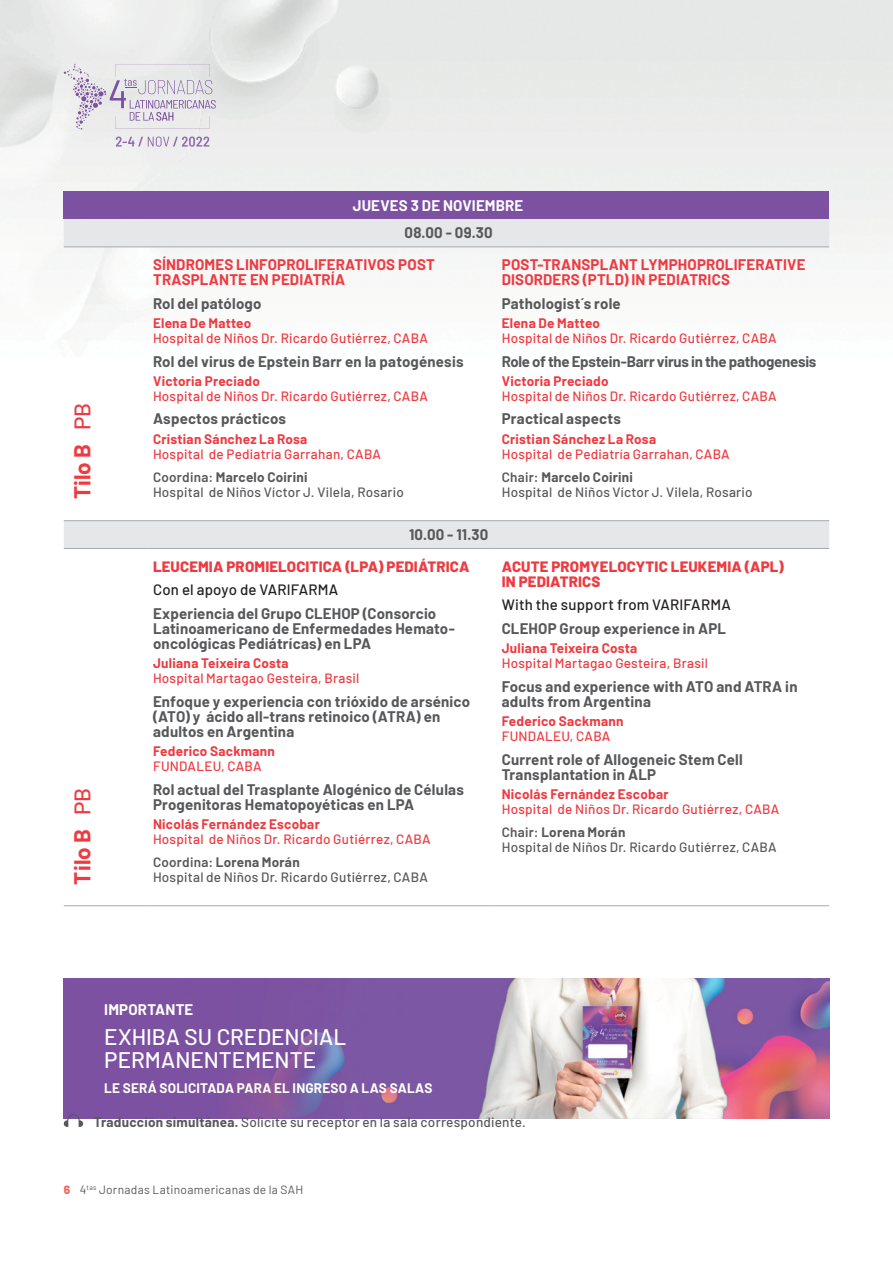
<style>
.page{position:relative;width:893px;height:1263px;background:#fff}
.page>*{position:absolute;margin:0;border:0;box-sizing:border-box;transform-origin:0 0}
.t1{font:500 22.5px/22.5px "Barlow";color:#fff}
.t2{font:700 22.5px "Barlow";letter-spacing:.005em;color:#ee3a41}
.t3{font:700 15px/15px "Barlow";letter-spacing:.015em;color:#57585a}
.t4{font:700 15px/15px "Barlow";letter-spacing:.01em;color:#ee3a41}
.t5{font:800 15px/15px "Barlow";letter-spacing:.01em;color:#ee3a41}
.t6{font:500 15px "Barlow";letter-spacing:.01em;color:#231f20}
.t7{font:700 15px "Barlow";letter-spacing:-.015em;color:#57585a}
.t8{font:700 15px "Barlow";letter-spacing:.01em;color:#fff}
.t9{font:500 13.5px/23.5px "Barlow";letter-spacing:.015em;color:#ee3a41}
.t10{font:700 13.5px "Barlow";letter-spacing:.02em;color:#ee3a41}
.t11{font:500 13.5px "Barlow";letter-spacing:.015em;color:#57585a}
.t12{font:700 13.5px "Barlow";letter-spacing:.015em;color:#fff}
.t13{font:12px "Barlow";letter-spacing:.025em;color:#57585a}
.s1{font-weight:500}
.s2{font-weight:600;color:#57585a}
.s3{font-weight:700;color:#57585a}
.s4{font-weight:700}
.s5{font-weight:800;color:#f26a5d}
</style>
<div class="page">
<img style="left:0;top:0;width:893px;height:255px">
<svg style="left:64px;top:64px;width:152px;height:66px;background:#ddd9e1"></svg>
<svg style="left:116px;top:137px;width:93px;height:10px"></svg>
<img style="left:64px;top:978px;width:765px;height:140px">
<svg style="left:64px;top:1114px;width:19px;height:13px"></svg>
<div style="left:64px;top:191px;width:765px;height:28px;background:#7c51a1"></div>
<svg style="left:64px;top:219px;width:765px;height:329px"></svg>
<hr style="left:64px;top:246px;width:85px;height:1px;background:#a8a9ad">
<hr style="left:149px;top:246px;width:340px;height:1px;background:#a8a9ad">
<hr style="left:489px;top:246px;width:340px;height:1px;background:#a8a9ad">
<hr style="left:64px;top:520px;width:85px;height:1px;background:#a8a9ad">
<hr style="left:149px;top:520px;width:340px;height:1px;background:#a8a9ad">
<hr style="left:489px;top:520px;width:340px;height:1px;background:#a8a9ad">
<hr style="left:64px;top:548px;width:85px;height:1px;background:#a8a9ad">
<hr style="left:149px;top:548px;width:340px;height:1px;background:#a8a9ad">
<hr style="left:489px;top:548px;width:340px;height:1px;background:#a8a9ad">
<hr style="left:64px;top:905px;width:85px;height:1px;background:#a8a9ad">
<hr style="left:149px;top:905px;width:340px;height:1px;background:#a8a9ad">
<hr style="left:489px;top:905px;width:340px;height:1px;background:#a8a9ad">
<h1 class="t2" style="left:66px;top:499px;width:98px;rotate:-90deg">Tilo B <span class="s1">PB</span></h1>
<h1 class="t2" style="left:66px;top:884px;width:98px;rotate:-90deg">Tilo B <span class="s1">PB</span></h1>
<p class="t8" style="left:353px;top:194px;width:172px">JUEVES 3 DE NOVIEMBRE</p>
<p class="t3" style="left:405px;top:224px;width:89px">08.00 - 09.30</p>
<p class="t4" style="left:153px;top:256px;width:283px">SÍNDROMES LINFOPROLIFERATIVOS POST<br>TRASPLANTE EN PEDIATRÍA</p>
<p class="t3" style="left:153px;top:295px;width:110px">Rol del patólogo</p>
<p class="t10" style="left:153px;top:313px;width:100px">Elena De Matteo</p>
<p class="t9" style="left:153px;top:325px;width:276px">Hospital de Niños Dr. Ricardo Gutiérrez, CABA</p>
<p class="t3" style="left:153px;top:353px;width:312px">Rol del virus de Epstein Barr en la patogénesis</p>
<p class="t10" style="left:153px;top:371px;width:108px">Victoria Preciado</p>
<p class="t9" style="left:153px;top:383px;width:276px">Hospital de Niños Dr. Ricardo Gutiérrez, CABA</p>
<p class="t3" style="left:153px;top:410px;width:135px">Aspectos prácticos</p>
<p class="t10" style="left:153px;top:429px;width:156px">Cristian Sánchez La Rosa</p>
<p class="t9" style="left:153px;top:441px;width:230px">Hospital de Pediatría Garrahan, CABA<br><span class="s2">Coordina:</span> <span class="s3">Marcelo Coirini</span></p>
<p class="t11" style="left:153px;top:482px;width:252px">Hospital de Niños Víctor J. Vilela, Rosario</p>
<p class="t3" style="left:409px;top:526px;width:81px">10.00 - 11.30</p>
<p class="t5" style="left:153px;top:558px;width:318px">LEUCEMIA PROMIELOCITICA (LPA) PEDIÁTRICA</p>
<p class="t6" style="left:153px;top:579px;width:187px">Con el apoyo de VARIFARMA</p>
<p class="t3" style="left:153px;top:605px;width:303px">Experiencia del Grupo CLEHOP (Consorcio<br>Latinoamericano de Enfermedades Hemato&shy;oncológicas Pediátrícas) en LPA</p>
<p class="t10" style="left:153px;top:653px;width:137px">Juliana Teixeira Costa</p>
<p class="t9" style="left:153px;top:665px;width:208px">Hospital Martagao Gesteira, Brasil</p>
<p class="t3" style="left:153px;top:693px;width:319px">Enfoque y experiencia con trióxido de arsénico (ATO) y ácido all-trans retinoico (ATRA) en adultos en Argentina</p>
<p class="t10" style="left:153px;top:741px;width:123px">Federico Sackmann</p>
<p class="t9" style="left:153px;top:753px;width:110px">FUNDALEU, CABA</p>
<p class="t3" style="left:153px;top:780px;width:312px">Rol actual del Trasplante Alogénico de Células<br>Progenitoras Hematopoyéticas en LPA</p>
<p class="t10" style="left:153px;top:814px;width:168px">Nicolás Fernández Escobar</p>
<p class="t9" style="left:153px;top:826px;width:279px">Hospital de Niños Dr. Ricardo Gutiérrez, CABA<br><span class="s2">Coordina:</span> <span class="s3">Lorena Morán</span></p>
<p class="t11" style="left:153px;top:867px;width:276px">Hospital de Niños Dr. Ricardo Gutiérrez, CABA</p>
<p class="t4" style="left:502px;top:256px;width:305px">POST-TRANSPLANT LYMPHOPROLIFERATIVE<br>DISORDERS (PTLD) IN PEDIATRICS</p>
<p class="t3" style="left:502px;top:295px;width:120px">Pathologist´s role</p>
<p class="t10" style="left:502px;top:313px;width:100px">Elena De Matteo</p>
<p class="t9" style="left:502px;top:325px;width:276px">Hospital de Niños Dr. Ricardo Gutiérrez, CABA</p>
<p class="t7" style="left:502px;top:350px;width:316px">Role of the Epstein-Barr virus in the pathogenesis</p>
<p class="t10" style="left:502px;top:371px;width:108px">Victoria Preciado</p>
<p class="t9" style="left:502px;top:383px;width:276px">Hospital de Niños Dr. Ricardo Gutiérrez, CABA</p>
<p class="t3" style="left:502px;top:410px;width:121px">Practical aspects</p>
<p class="t10" style="left:502px;top:429px;width:156px">Cristian Sánchez La Rosa</p>
<p class="t9" style="left:502px;top:441px;width:230px">Hospital de Pediatría Garrahan, CABA<br><span class="s2">Chair:</span> <span class="s3">Marcelo Coirini</span></p>
<p class="t11" style="left:502px;top:482px;width:252px">Hospital de Niños Víctor J. Vilela, Rosario</p>
<p class="t5" style="left:502px;top:558px;width:284px">ACUTE PROMYELOCYTIC LEUKEMIA (APL)<br>IN PEDIATRICS</p>
<p class="t6" style="left:502px;top:594px;width:230px">With the support from VARIFARMA</p>
<p class="t3" style="left:502px;top:620px;width:226px">CLEHOP Group experience in APL</p>
<p class="t10" style="left:502px;top:638px;width:137px">Juliana Teixeira Costa</p>
<p class="t9" style="left:502px;top:650px;width:208px">Hospital Martagao Gesteira, Brasil</p>
<p class="t3" style="left:502px;top:678px;width:297px">Focus and experience with ATO and ATRA in adults from Argentina</p>
<p class="t10" style="left:502px;top:711px;width:123px">Federico Sackmann</p>
<p class="t9" style="left:502px;top:723px;width:110px">FUNDALEU, CABA</p>
<p class="t3" style="left:502px;top:750px;width:243px">Current role of Allogeneic Stem Cell<br>Transplantation in ALP</p>
<p class="t10" style="left:502px;top:784px;width:168px">Nicolás Fernández Escobar</p>
<p class="t9" style="left:502px;top:796px;width:279px">Hospital de Niños Dr. Ricardo Gutiérrez, CABA<br><span class="s2">Chair:</span> <span class="s3">Lorena Morán</span></p>
<p class="t11" style="left:502px;top:837px;width:276px">Hospital de Niños Dr. Ricardo Gutiérrez, CABA</p>
<p class="t8" style="left:104px;top:999px;width:91px">IMPORTANTE</p>
<h1 class="t1" style="left:104px;top:1024px;width:243px">EXHIBA SU CREDENCIAL<br>PERMANENTEMENTE</h1>
<p class="t12" style="left:104px;top:1078px;width:330px">LE SERÁ SOLICITADA PARA EL INGRESO A LAS SALAS</p>
<p class="t11" style="left:94px;top:1112px;width:433px"><span class="s4">Traducción simultánea.</span> Solicite su receptor en la sala correspondiente.</p>
<p class="t13" style="left:64px;top:1181px;width:241px"><span class="s5">6</span> 4<sup>tas</sup> Jornadas Latinoamericanas de la SAH</p>
</div>
